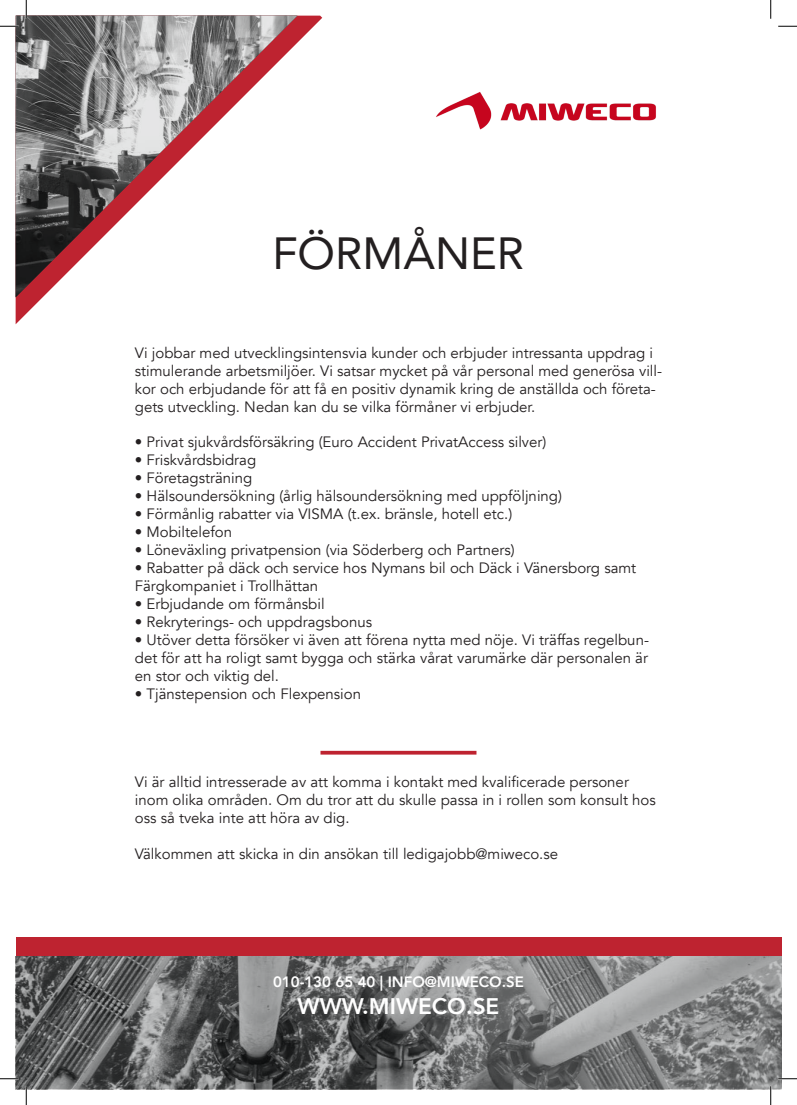
<style>
.page{position:relative;width:797px;height:1105px;background:#fff}
.page>*{position:absolute;margin:0;border:0;box-sizing:border-box;transform-origin:0 0}
.t1{font:45px "Avenir";color:#231f20}
.t2{font:800 22.5px "Avenir";color:#fff}
.t3{font:15px/18px "Avenir";color:#231f20}
.t4{font:800 15px "Avenir";color:#fff}
</style>
<div class="page">
<div style="left:16px;top:937px;width:765px;height:19px;background:#be2330"></div>
<img style="left:16px;top:956px;width:765px;height:133px">
<svg style="left:320px;top:751px;width:156px;height:4px"></svg>
<svg style="left:16px;top:16px;width:306px;height:308px"></svg>
<img style="left:16px;top:16px;width:281px;height:281px">
<img style="left:436px;top:92px;width:220px;height:38px">
<svg style="left:0;top:25px;width:19px;height:2px"></svg>
<svg style="left:778px;top:25px;width:19px;height:2px"></svg>
<svg style="left:0;top:1078px;width:19px;height:1px"></svg>
<svg style="left:778px;top:1078px;width:19px;height:1px"></svg>
<svg style="left:25px;top:0;width:2px;height:19px"></svg>
<svg style="left:25px;top:1086px;width:2px;height:19px"></svg>
<svg style="left:770px;top:0;width:1px;height:19px"></svg>
<svg style="left:770px;top:1086px;width:1px;height:19px"></svg>
<p class="t1" style="left:272px;top:218px;width:253px">FÖRMÅNER</p>
<p class="t3" style="left:135px;top:344px;width:529px">Vi jobbar med utvecklingsintensvia kunder och erbjuder intressanta uppdrag i stimulerande arbetsmiljöer. Vi satsar mycket på vår personal med generösa vill&shy;kor och erbjudande för att få en positiv dynamik kring de anställda och företa&shy;gets utveckling. Nedan kan du se vilka förmåner vi erbjuder.</p>
<p class="t3" style="left:135px;top:433px;width:413px">• Privat sjukvårdsförsäkring (Euro Accident PrivatAccess silver)</p>
<p class="t3" style="left:135px;top:451px;width:123px">• Friskvårdsbidrag</p>
<p class="t3" style="left:135px;top:469px;width:119px">• Företagsträning</p>
<p class="t3" style="left:135px;top:487px;width:428px">• Hälsoundersökning (årlig hälsoundersökning med uppföljning)</p>
<p class="t3" style="left:135px;top:505px;width:379px">• Förmånlig rabatter via VISMA (t.ex. bränsle, hotell etc.)</p>
<p class="t3" style="left:135px;top:523px;width:99px">• Mobiltelefon</p>
<p class="t3" style="left:135px;top:541px;width:381px">• Löneväxling privatpension (via Söderberg och Partners)</p>
<p class="t3" style="left:135px;top:559px;width:503px">• Rabatter på däck och service hos Nymans bil och Däck i Vänersborg samt<br>Färgkompaniet i Trollhättan</p>
<p class="t3" style="left:135px;top:595px;width:191px">• Erbjudande om förmånsbil</p>
<p class="t3" style="left:135px;top:613px;width:239px">• Rekryterings- och uppdragsbonus</p>
<p class="t3" style="left:135px;top:631px;width:515px;text-align:justify">• Utöver detta försöker vi även att förena nytta med nöje. Vi träffas regelbun&shy;det för att ha roligt samt bygga och stärka vårat varumärke där personalen är en stor och viktig del.</p>
<p class="t3" style="left:135px;top:685px;width:228px">• Tjänstepension och Flexpension</p>
<p class="t3" style="left:135px;top:773px;width:522px">Vi är alltid intresserade av att komma i kontakt med kvalificerade personer inom olika områden. Om du tror att du skulle passa in i rollen som konsult hos oss så tveka inte att höra av dig.</p>
<p class="t3" style="left:135px;top:845px;width:425px">Välkommen att skicka in din ansökan till ledigajobb@miweco.se</p>
<p class="t4" style="left:273px;top:970px;width:252px">010-130 65 40 | INFO@MIWECO.SE</p>
<p class="t2" style="left:297px;top:989px;width:203px">WWW.MIWECO.SE</p>
</div>
